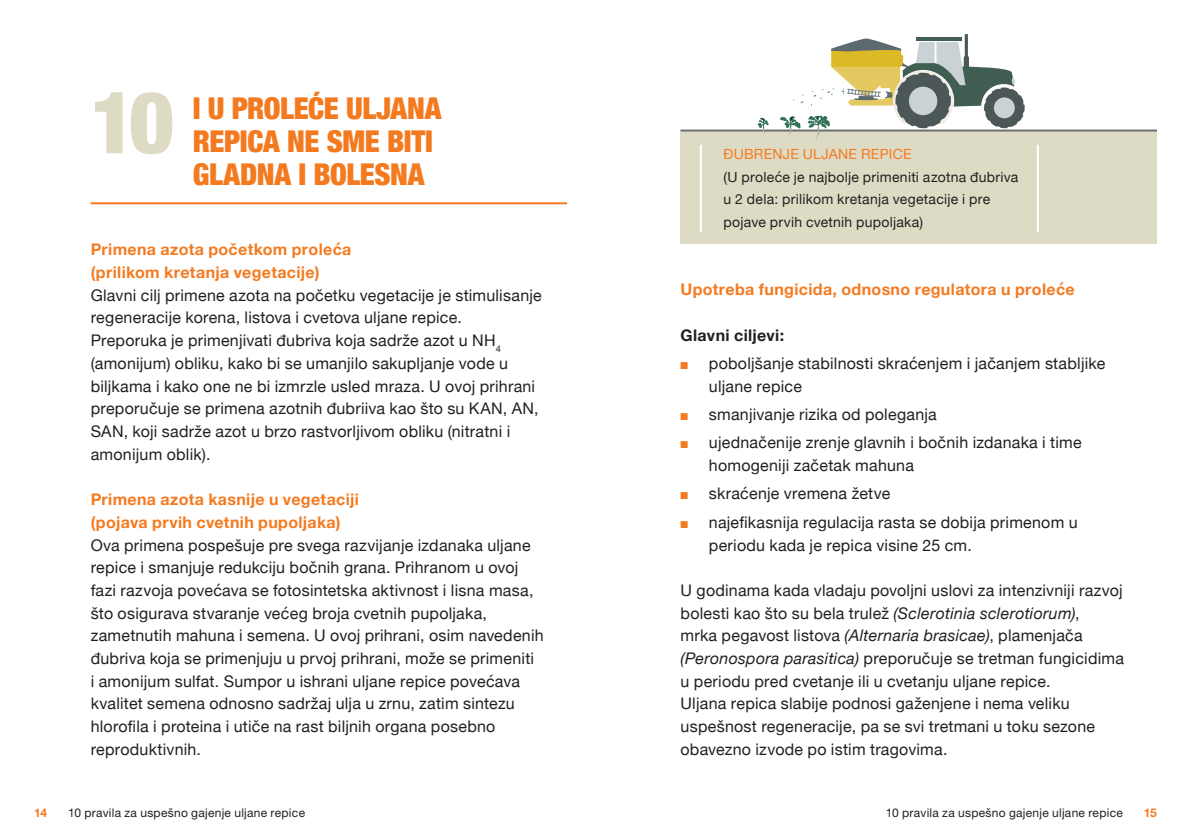
<style>
.page{position:relative;width:1191px;height:840px;background:#fff}
.page>*{position:absolute;margin:0;border:0;box-sizing:border-box;transform-origin:0 0}
.t1{font:900 condensed 86px "Helvetica Neue";color:#dedbc4}
.t2{font:900 condensed 30px/33px "Helvetica Neue";letter-spacing:-.01em;color:#f47a20}
.t3{font:16px/22.6px "Helvetica Neue";letter-spacing:.015em;color:#231f20}
.t4{font:700 16px/22.6px "Helvetica Neue";letter-spacing:.02em;color:#f47a20}
.t5{font:700 16px "Helvetica Neue";letter-spacing:.02em;color:#231f20}
.t6{font:14px/22.6px "Helvetica Neue";letter-spacing:.02em;color:#231f20}
.t7{font:14px "Helvetica Neue";letter-spacing:.02em;color:#f47a20}
.t8{font:12px "Helvetica Neue LT Pro";letter-spacing:.02em;color:#231f20}
.t9{font:700 12px "Helvetica Neue LT Pro";color:#f47a20}
.s1{color:#f47a20}
.s2{font-style:italic}
</style>
<div class="page">
<div style="left:680px;top:130px;width:477px;height:114px;background:#dedbc4"></div>
<hr style="left:680px;top:129px;width:477px;height:2px;background:#6d6f71">
<hr style="left:700px;top:145px;width:2px;height:87px;background:#fff">
<hr style="left:1036px;top:145px;width:2px;height:87px;background:#fff">
<svg style="left:757px;top:117px;width:12px;height:17px"></svg>
<svg style="left:779px;top:34px;width:245px;height:105px"></svg>
<hr style="left:91px;top:202px;width:476px;height:2px;background:#f47a20">
<h1 class="t1" style="left:91px;top:52px;width:85px">10</h1>
<h2 class="t2" style="left:193px;top:90px;width:250px">I U PROLEĆE ULJANA<br>REPICA NE SME BITI<br>GLADNA I BOLESNA</h2>
<p class="t4" style="left:91px;top:239px;width:262px">Primena azota početkom proleća (prilikom kretanja vegetacije)</p>
<p class="t3" style="left:91px;top:284px;width:452px">Glavni cilj primene azota na početku vegetacije je stimulisanje regeneracije korena, listova i cvetova uljane repice.<br>Preporuka je primenjivati đubriva koja sadrže azot u NH<sub>4 </sub>(amonijum) obliku, kako bi se umanjilo sakupljanje vode u biljkama i kako one ne bi izmrzle usled mraza. U ovoj prihrani preporučuje se primena azotnih đubriiva kao što su KAN, AN, SAN, koji sadrže azot u brzo rastvorljivom obliku (nitratni i amonijum oblik).</p>
<p class="t4" style="left:91px;top:488px;width:270px">Primena azota kasnije u vegetaciji (pojava prvih cvetnih pupoljaka)</p>
<p class="t3" style="left:91px;top:534px;width:454px">Ova primena pospešuje pre svega razvijanje izdanaka uljane repice i smanjuje redukciju bočnih grana. Prihranom u ovoj fazi razvoja povećava se fotosintetska aktivnost i lisna masa, što osigurava stvaranje većeg broja cvetnih pupoljaka, zametnutih mahuna i semena. U ovoj prihrani, osim navedenih đubriva koja se primenjuju u prvoj prihrani, može se primeniti<br>i amonijum sulfat. Sumpor u ishrani uljane repice povećava kvalitet semena odnosno sadržaj ulja u zrnu, zatim sintezu hlorofila i proteina i utiče na rast biljnih organa posebno reproduktivnih.</p>
<p class="t7" style="left:723px;top:144px;width:189px">ĐUBRENJE ULJANE REPICE</p>
<p class="t6" style="left:723px;top:166px;width:296px">(U proleće je najbolje primeniti azotna đubriva u 2 dela: prilikom kretanja vegetacije i pre pojave prvih cvetnih pupoljaka)</p>
<p class="t4" style="left:680px;top:278px;width:396px">Upotreba fungicida, odnosno regulatora u proleće</p>
<p class="t5" style="left:680px;top:322px;width:105px">Glavni ciljevi:</p>
<p class="t3" style="left:709px;top:352px;width:398px;text-indent:-28px"><span class="s1">■</span> poboljšanje stabilnosti skraćenjem i jačanjem stabljike uljane repice</p>
<p class="t3" style="left:680px;top:403px;width:258px"><span class="s1">■</span> smanjivanje rizika od poleganja</p>
<p class="t3" style="left:709px;top:432px;width:374px;text-indent:-28px"><span class="s1">■</span> ujednačenije zrenje glavnih i bočnih izdanaka i time homogeniji začetak mahuna</p>
<p class="t3" style="left:680px;top:483px;width:211px"><span class="s1">■</span> skraćenje vremena žetve</p>
<p class="t3" style="left:709px;top:511px;width:370px;text-indent:-28px"><span class="s1">■</span> najefikasnija regulacija rasta se dobija primenom u periodu kada je repica visine 25 cm.</p>
<p class="t3" style="left:680px;top:579px;width:445px">U godinama kada vladaju povoljni uslovi za intenzivniji razvoj bolesti kao što su bela trulež <span class="s2">(Sclerotinia sclerotiorum)</span>,<br>mrka pegavost listova <span class="s2">(Alternaria brasicae)</span>, plamenjača <span class="s2">(Peronospora parasitica)</span> preporučuje se tretman fungicidima u periodu pred cvetanje ili u cvetanju uljane repice.<br>Uljana repica slabije podnosi gaženjene i nema veliku uspešnost regeneracije, pa se svi tretmani u toku sezone obavezno izvode po istim tragovima.</p>
<p class="t9" style="left:34px;top:805px;width:15px">14</p>
<p class="t8" style="left:68px;top:805px;width:238px">10 pravila za uspešno gajenje uljane repice</p>
<p class="t8" style="left:886px;top:805px;width:238px">10 pravila za uspešno gajenje uljane repice</p>
<p class="t9" style="left:1143px;top:805px;width:15px">15</p>
</div>
